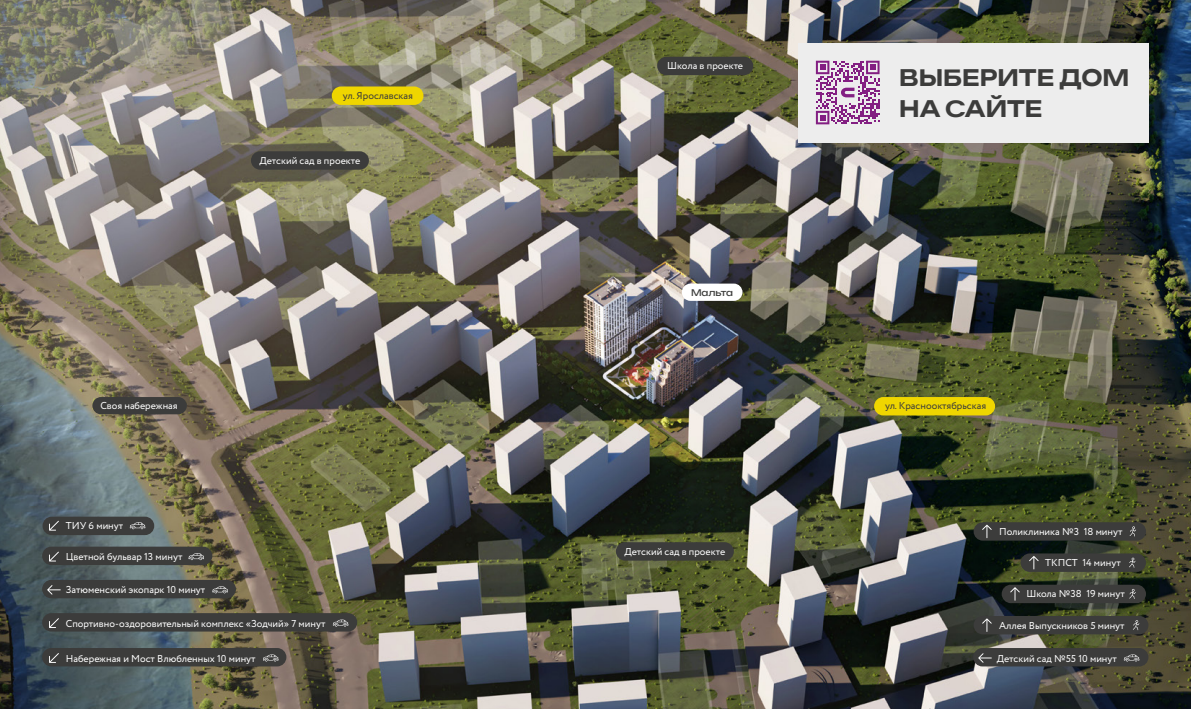
<style>
.page{position:relative;width:1191px;height:709px;background:#fff}
.page>*{position:absolute;margin:0;border:0;box-sizing:border-box;transform-origin:0 0}
.t1{font:600 22px/30px "Strana Font";color:#3c3c3b}
.t2{font:10px "Circe";color:#fff}
.t3{font:10px "Circe";color:#3c3c3b}
.t4{font:9px "Strana Font";letter-spacing:-.005em;color:#3c3c3b}
</style>
<div class="page">
<img style="left:0;top:0;width:1191px;height:709px">
<div style="left:332px;top:86px;width:91px;height:19px;background:#efd600;border-radius:9px"></div>
<div style="left:874px;top:397px;width:121px;height:18px;background:#efd600;border-radius:9px"></div>
<div style="left:682px;top:283px;width:60px;height:18px;background:#fff;border-radius:9px"></div>
<div style="left:251px;top:151px;width:118px;height:19px;background:#3c3c3b;border-radius:9px"></div>
<div style="left:616px;top:542px;width:118px;height:18px;background:#3c3c3b;border-radius:9px"></div>
<div style="left:657px;top:57px;width:96px;height:18px;background:#3c3c3b;border-radius:9px"></div>
<div style="left:42px;top:648px;width:244px;height:18px;background:#3c3c3b;border-radius:9px"></div>
<div style="left:42px;top:546px;width:170px;height:19px;background:#3c3c3b;border-radius:9px"></div>
<div style="left:42px;top:613px;width:315px;height:18px;background:#3c3c3b;border-radius:9px"></div>
<div style="left:42px;top:580px;width:194px;height:18px;background:#3c3c3b;border-radius:9px"></div>
<div style="left:973px;top:648px;width:175px;height:18px;background:#3c3c3b;border-radius:9px"></div>
<div style="left:973px;top:616px;width:175px;height:18px;background:#3c3c3b;border-radius:9px"></div>
<div style="left:43px;top:516px;width:111px;height:19px;background:#3c3c3b;border-radius:9px"></div>
<svg style="left:982px;top:618px;width:9px;height:14px"></svg>
<svg style="left:1133px;top:620px;width:6px;height:10px"></svg>
<div style="left:973px;top:522px;width:173px;height:18px;background:#3c3c3b;border-radius:9px"></div>
<svg style="left:982px;top:524px;width:9px;height:14px"></svg>
<svg style="left:1129px;top:526px;width:7px;height:10px"></svg>
<div style="left:1001px;top:584px;width:145px;height:19px;background:#3c3c3b;border-radius:9px"></div>
<svg style="left:1010px;top:587px;width:9px;height:13px"></svg>
<svg style="left:1129px;top:589px;width:6px;height:10px"></svg>
<div style="left:1020px;top:553px;width:126px;height:19px;background:#3c3c3b;border-radius:9px"></div>
<svg style="left:1029px;top:556px;width:9px;height:13px"></svg>
<svg style="left:1129px;top:557px;width:6px;height:10px"></svg>
<svg style="left:49px;top:653px;width:10px;height:10px"></svg>
<svg style="left:49px;top:551px;width:10px;height:10px"></svg>
<svg style="left:49px;top:618px;width:10px;height:10px"></svg>
<svg style="left:47px;top:585px;width:14px;height:9px"></svg>
<svg style="left:978px;top:653px;width:13px;height:9px"></svg>
<svg style="left:263px;top:654px;width:15px;height:7px"></svg>
<svg style="left:189px;top:553px;width:15px;height:7px"></svg>
<svg style="left:333px;top:619px;width:15px;height:7px"></svg>
<svg style="left:212px;top:586px;width:16px;height:7px"></svg>
<svg style="left:1123px;top:654px;width:16px;height:7px"></svg>
<svg style="left:49px;top:521px;width:10px;height:9px"></svg>
<svg style="left:130px;top:522px;width:15px;height:7px"></svg>
<div style="left:92px;top:397px;width:95px;height:17px;background:#3c3c3b;border-radius:9px"></div>
<div style="left:798px;top:43px;width:350px;height:99px;background:#ededed"></div>
<svg style="left:816px;top:61px;width:63px;height:63px"></svg>
<p class="t3" style="left:343px;top:89px;width:72px">ул. Ярославская</p>
<p class="t2" style="left:667px;top:59px;width:77px">Школа в проекте</p>
<h1 class="t1" style="left:899px;top:63px;width:232px">ВЫБЕРИТЕ ДОМ<br>НА САЙТЕ</h1>
<p class="t2" style="left:259px;top:154px;width:102px">Детский сад в проекте</p>
<p class="t4" style="left:691px;top:287px;width:44px">Мальта</p>
<p class="t2" style="left:100px;top:399px;width:79px">Своя набережная</p>
<p class="t3" style="left:885px;top:399px;width:103px">ул. Краснооктябрьская</p>
<p class="t2" style="left:66px;top:519px;width:59px">ТИУ 6 минут</p>
<p class="t2" style="left:999px;top:525px;width:125px">Поликлиника №3 18 минут</p>
<p class="t2" style="left:66px;top:550px;width:118px">Цветной бульвар 13 минут</p>
<p class="t2" style="left:624px;top:545px;width:102px">Детский сад в проекте</p>
<p class="t2" style="left:1045px;top:556px;width:77px">ТКПСТ 14 минут</p>
<p class="t2" style="left:66px;top:583px;width:141px">Затюменский экопарк 10 минут</p>
<p class="t2" style="left:1026px;top:587px;width:100px">Школа №38 19 минут</p>
<p class="t2" style="left:66px;top:616px;width:261px">Спортивно-оздоровительный комплекс «Зодчий» 7 минут</p>
<p class="t2" style="left:999px;top:618px;width:127px">Аллея Выпускников 5 минут</p>
<p class="t2" style="left:66px;top:651px;width:191px">Набережная и Мост Влюбленных 10 минут</p>
<p class="t2" style="left:996px;top:651px;width:122px">Детский сад №55 10 минут</p>
</div>
